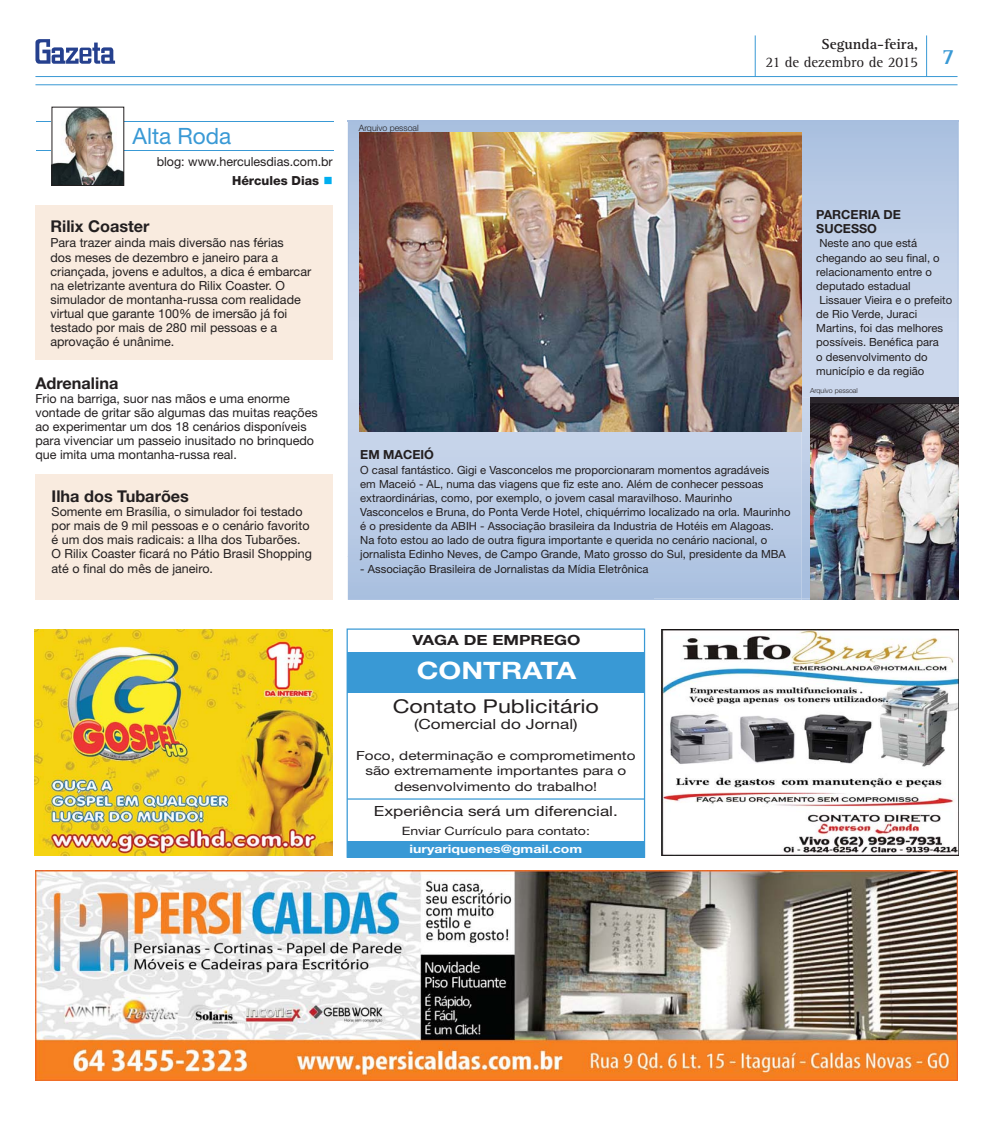
<style>
.page{position:relative;width:993px;height:1124px;background:#fff}
.page>*{position:absolute;margin:0;border:0;box-sizing:border-box;transform-origin:0 0}
.t1{font:700 24px "Helvetica Neue";color:#fff;scale:1.22 1}
.t2{font:22.5px "Helvetica Neue";color:#3999d5}
.t3{font:19px "Helvetica Neue";color:#231f20;scale:1.22 1}
.t4{font:700 16.25px "Helvetica Neue";color:#231f20}
.t5{font:15px/18px "Rotis Serif";color:#231f20}
.t6{font:14px "Helvetica Neue";color:#231f20;scale:1.22 1}
.t7{font:700 14px "Helvetica Neue";color:#231f20;scale:1.22 1}
.t8{font:12.5px/14.1px "Helvetica Neue";color:#231f20}
.t9{font:12.5px/15.5px "Helvetica Neue";color:#231f20;text-align:center;scale:1.22 1}
.t10{font:700 12.5px/14.1px "Helvetica Neue";color:#231f20}
.t11{font:800 12.5px "Helvetica Neue";color:#231f20}
.t12{font:11.5px "Helvetica Neue";color:#231f20;scale:1.22 1}
.t13{font:700 11.5px "Helvetica Neue";color:#fff;scale:1.22 1}
.t14{font:11.25px/14.1px "Helvetica Neue";color:#231f20}
.t15{font:300 8.75px "Helvetica Neue";color:#231f20}
.t16{font:300 7px "Helvetica Neue";color:#231f20}
.s1{font-weight:700}
</style>
<div class="page">
<div style="left:35px;top:205px;width:298px;height:155px;background:#f9ebdf"></div>
<hr style="left:35px;top:84px;width:922px;height:1px;background:#3999d5">
<hr style="left:35px;top:76px;width:922px;height:1px;background:#3999d5">
<hr style="left:925px;top:35px;width:1px;height:41px;background:#3999d5">
<hr style="left:754px;top:35px;width:1px;height:42px;background:#3999d5">
<svg style="left:35px;top:39px;width:80px;height:25px"></svg>
<img style="left:391px;top:122px;width:435px;height:434px">
<img style="left:348px;top:121px;width:43px;height:436px">
<div style="left:35px;top:473px;width:298px;height:126px;background:#f9ebdf"></div>
<img style="left:801px;top:397px;width:8px;height:203px">
<img style="left:809px;top:397px;width:149px;height:201px">
<img style="left:35px;top:870px;width:922px;height:210px">
<img style="left:35px;top:629px;width:297px;height:226px">
<hr style="left:36px;top:121px;width:297px;height:1px;background:#3999d5">
<hr style="left:36px;top:150px;width:297px;height:1px;background:#3999d5">
<img style="left:54px;top:109px;width:68px;height:75px">
<div style="left:52px;top:107px;width:72px;height:79px;border:1px solid #231f20"></div>
<img style="left:360px;top:133px;width:441px;height:298px">
<div style="left:347px;top:841px;width:297px;height:16px;background:#3999d5"></div>
<div style="left:346px;top:628px;width:299px;height:229px;border:1px solid #3999d5"></div>
<div style="left:347px;top:652px;width:297px;height:41px;background:#3999d5"></div>
<hr style="left:347px;top:798px;width:297px;height:1px;background:#3999d5">
<img style="left:661px;top:629px;width:297px;height:226px">
<h2 class="t2" style="left:132px;top:127px;width:100px">Alta Roda</h2>
<p class="t8" style="left:157px;top:156px;width:177px">blog: www.herculesdias.com.br</p>
<p class="t11" style="left:232px;top:176px;width:89px">Hércules Dias</p>
<h3 class="t4" style="left:50px;top:220px;width:101px">Rilix Coaster</h3>
<p class="t8" style="left:50px;top:237px;width:262px">Para trazer ainda mais diversão nas férias<br>dos meses de dezembro e janeiro para a criançada, jovens e adultos, a dica é embarcar na eletrizante aventura do Rilix Coaster. O simulador de montanha-russa com realidade virtual que garante 100% de imersão já foi testado por mais de 280 mil pessoas e a aprovação é unânime.</p>
<h3 class="t4" style="left:35px;top:377px;width:84px">Adrenalina</h3>
<p class="t8" style="left:35px;top:392px;width:284px">Frio na barriga, suor nas mãos e uma enorme vontade de gritar são algumas das muitas reações ao experimentar um dos 18 cenários disponíveis para vivenciar um passeio inusitado no brinquedo que imita uma montanha-russa real.</p>
<h3 class="t4" style="left:52px;top:490px;width:139px">Ilha dos Tubarões</h3>
<p class="t8" style="left:52px;top:505px;width:262px">Somente em Brasília, o simulador foi testado por mais de 9 mil pessoas e o cenário favorito é um dos mais radicais: a Ilha dos Tubarões.<br>O Rilix Coaster ficará no Pátio Brasil Shopping até o final do mês de janeiro.</p>
<p class="t15" style="left:359px;top:125px;width:61px">Arquivo pessoal</p>
<h3 class="t5" style="left:765px;top:37px;width:191px;text-indent:56px"><span class="s1">Segunda-feira,<br></span>21 de dezembro de 2015 <sup>7</sup></h3>
<p class="t10" style="left:816px;top:209px;width:86px">PARCERIA DE<br>SUCESSO</p>
<p class="t14" style="left:816px;top:237px;width:137px">Neste ano que está chegando ao seu final, o relacionamento entre o deputado estadual<br>Lissauer Vieira e o prefeito de Rio Verde, Juraci<br>Martins, foi das melhores possíveis. Benéfica para<br>o desenvolvimento do município e da região</p>
<p class="t16" style="left:809px;top:388px;width:49px">Arquivo pessoal</p>
<p class="t10" style="left:360px;top:449px;width:75px">EM MACEIÓ</p>
<p class="t14" style="left:360px;top:463px;width:431px">O casal fantástico. Gigi e Vasconcelos me proporcionaram momentos agradáveis<br>em Maceió - AL, numa das viagens que fiz este ano. Além de conhecer pessoas extraordinárias, como, por exemplo, o jovem casal maravilhoso. Maurinho Vasconcelos e Bruna, do Ponta Verde Hotel, chiquérrimo localizado na orla. Maurinho é o presidente da ABIH - Associação brasileira da Industria de Hotéis em Alagoas.<br>Na foto estou ao lado de outra figura importante e querida no cenário nacional, o jornalista Edinho Neves, de Campo Grande, Mato grosso do Sul, presidente da MBA</p>
<p class="t14" style="left:360px;top:562px;width:290px">- Associação Brasileira de Jornalistas da Mídia Eletrônica</p>
<p class="t7" style="left:412px;top:634px;width:139px">VAGA DE EMPREGO</p>
<h1 class="t1" style="left:416px;top:662px;width:132px">CONTRATA</h1>
<h3 class="t3" style="left:392px;top:699px;width:170px">Contato Publicitário</h3>
<p class="t6" style="left:414px;top:718px;width:135px">(Comercial do Jornal)</p>
<p class="t9" style="left:356px;top:748px;width:230px">Foco, determinação e comprometimento são extremamente importantes para o desenvolvimento do trabalho!</p>
<p class="t6" style="left:374px;top:806px;width:201px">Experiência será um diferencial.</p>
<p class="t12" style="left:401px;top:826px;width:156px">Enviar Currículo para contato:</p>
<p class="t13" style="left:409px;top:844px;width:143px">iuryariquenes@gmail.com</p>
</div>
